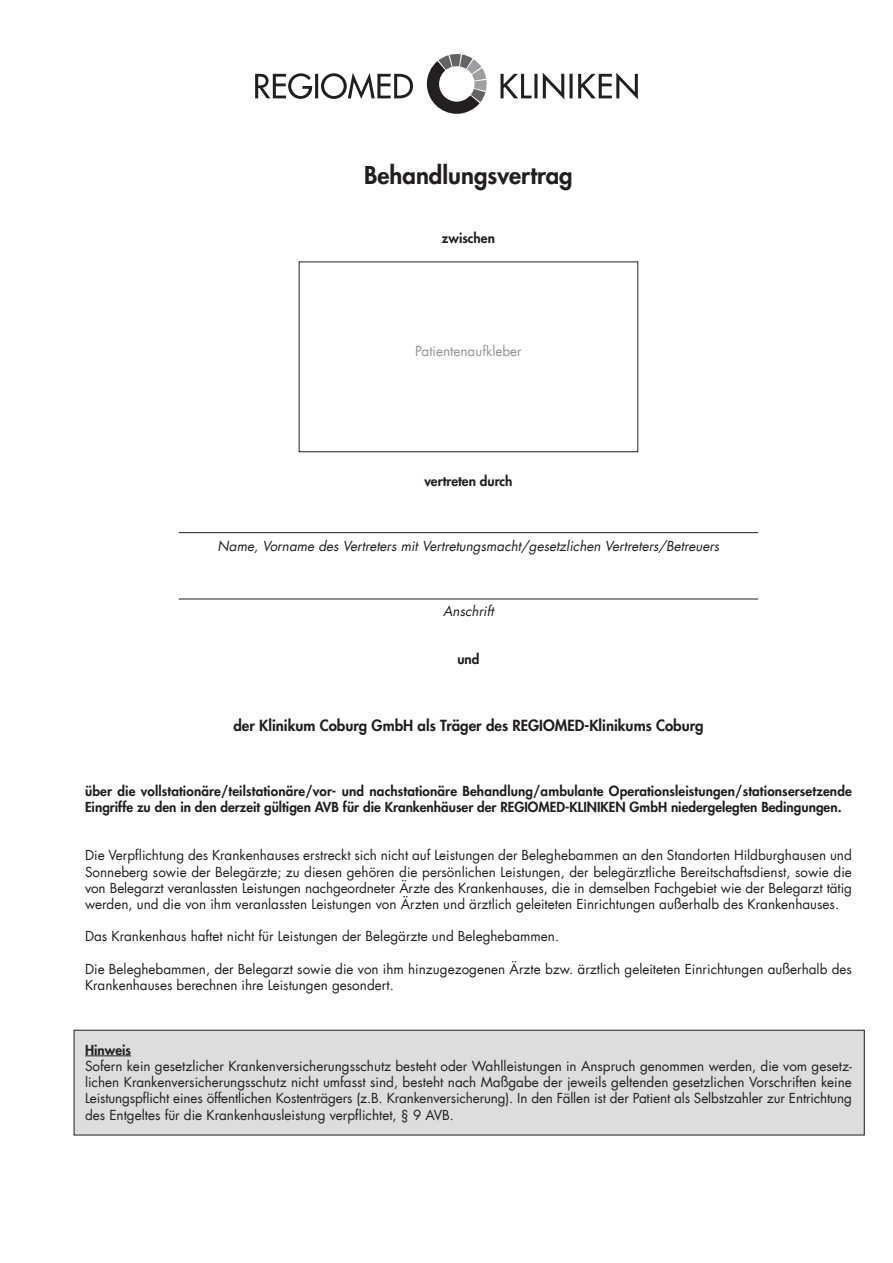
<style>
.page{position:relative;width:893px;height:1263px;background:#fff}
.page>*{position:absolute;margin:0;border:0;box-sizing:border-box;transform-origin:0 0}
.t1{font:800 24px "Futura Com";color:#231f20}
.t2{font:800 15px "Futura Com";color:#231f20}
.t3{font:13.5px/16.2px "Futura Com";color:#231f20;text-align:justify}
.t4{font:800 13.5px/16.2px "Futura Com";color:#231f20}
.t5{font:italic 13.5px "Futura Com";color:#231f20}
.t6{font:13.5px "Futura Com";color:#939598}
</style>
<div class="page">
<div style="left:74px;top:1030px;width:790px;height:105px;background:#dcdddf"></div>
<div style="left:74px;top:1030px;width:791px;height:105px;border:1px solid #231f20"></div>
<svg style="left:427px;top:54px;width:60px;height:60px"></svg>
<svg style="left:255px;top:73px;width:158px;height:26px"></svg>
<svg style="left:500px;top:73px;width:138px;height:26px"></svg>
<hr style="left:85px;top:1055px;width:46px;height:1px;background:#231f20">
<hr style="left:179px;top:599px;width:579px;height:1px;background:#231f20">
<hr style="left:179px;top:532px;width:579px;height:1px;background:#231f20">
<div style="left:299px;top:261px;width:339px;height:191px;border:1px solid #231f20"></div>
<h1 class="t1" style="left:364px;top:156px;width:210px">Behandlungsvertrag</h1>
<p class="t4" style="left:442px;top:229px;width:55px">zwischen</p>
<p class="t6" style="left:415px;top:342px;width:108px">Patientenaufkleber</p>
<p class="t4" style="left:424px;top:472px;width:90px">vertreten durch</p>
<p class="t5" style="left:218px;top:536px;width:503px">Name, Vorname des Vertreters mit Vertretungsmacht/gesetzlichen Vertreters/Betreuers</p>
<p class="t5" style="left:443px;top:601px;width:52px">Anschrift</p>
<p class="t4" style="left:457px;top:650px;width:24px">und</p>
<p class="t2" style="left:233px;top:714px;width:472px">der Klinikum Coburg GmbH als Träger des REGIOMED-Klinikums Coburg</p>
<p class="t4" style="left:85px;top:782px;width:768px">über die vollstationäre/teilstationäre/vor- und nachstationäre Behandlung/ambulante Operationsleistungen/stationsersetzende<br>Eingriffe zu den in den derzeit gültigen AVB für die Krankenhäuser der REGIOMED-KLINIKEN GmbH niedergelegten Bedingungen.</p>
<p class="t3" style="left:85px;top:847px;width:768px">Die Verpflichtung des Krankenhauses erstreckt sich nicht auf Leistungen der Beleghebammen an den Standorten Hildburghausen und Sonneberg sowie der Belegärzte; zu diesen gehören die persönlichen Leistungen, der belegärztliche Bereitschaftsdienst, sowie die von Belegarzt veranlassten Leistungen nachgeordneter Ärzte des Krankenhauses, die in demselben Fachgebiet wie der Belegarzt tätig werden, und die von ihm veranlassten Leistungen von Ärzten und ärztlich geleiteten Einrichtungen außerhalb des Krankenhauses.</p>
<p class="t3" style="left:85px;top:928px;width:476px">Das Krankenhaus haftet nicht für Leistungen der Belegärzte und Beleghebammen.</p>
<p class="t3" style="left:85px;top:960px;width:768px">Die Beleghebammen, der Belegarzt sowie die von ihm hinzugezogenen Ärzte bzw. ärztlich geleiteten Einrichtungen außerhalb des<br>Krankenhauses berechnen ihre Leistungen gesondert.</p>
<p class="t4" style="left:85px;top:1041px;width:48px">Hinweis</p>
<p class="t3" style="left:85px;top:1058px;width:768px">Sofern kein gesetzlicher Krankenversicherungsschutz besteht oder Wahlleistungen in Anspruch genommen werden, die vom gesetz&shy;lichen Krankenversicherungsschutz nicht umfasst sind, besteht nach Maßgabe der jeweils geltenden gesetzlichen Vorschriften keine Leistungspflicht eines öffentlichen Kostenträgers (z.B. Krankenversicherung). In den Fällen ist der Patient als Selbstzahler zur Entrichtung des Entgeltes für die Krankenhausleistung verpflichtet, § 9 AVB.</p>
</div>
